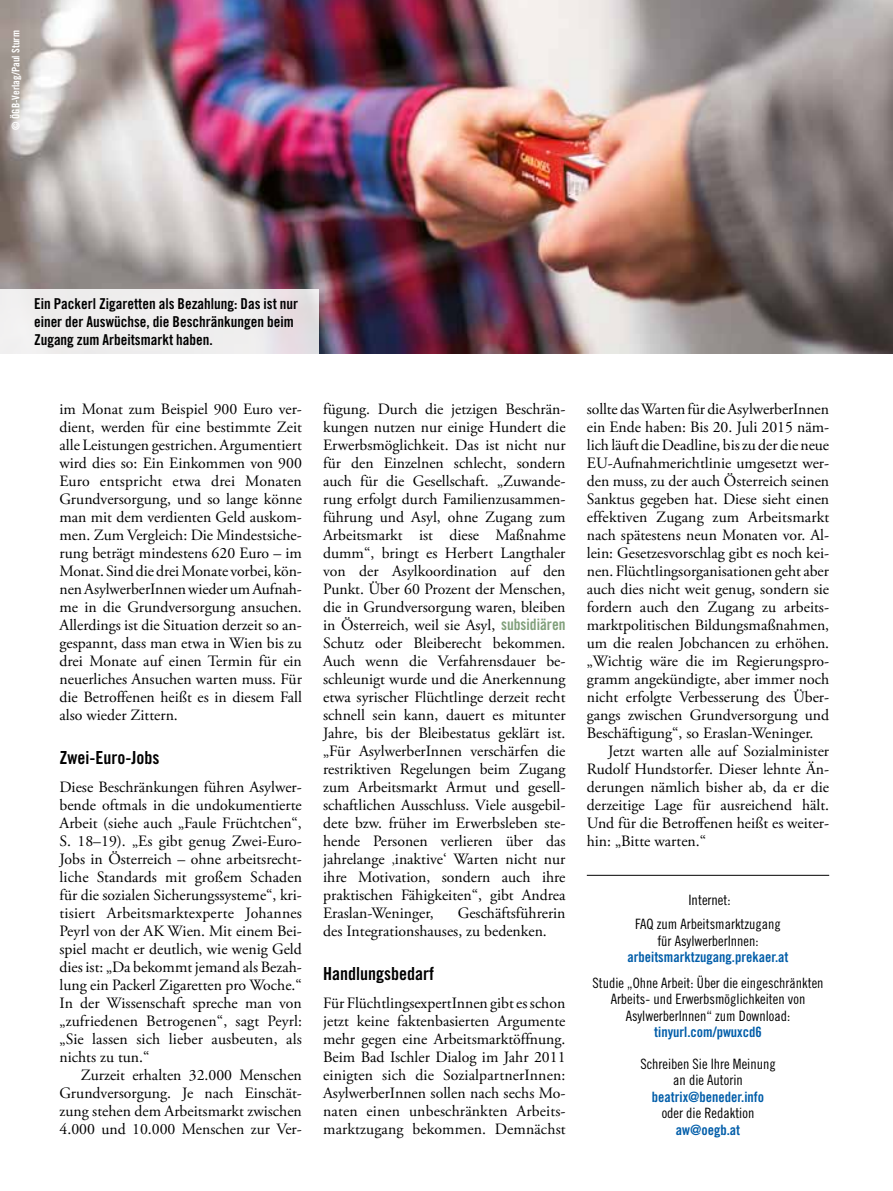
<style>
.page{position:relative;width:893px;height:1191px;background:#fff}
.page>*{position:absolute;margin:0;border:0;box-sizing:border-box;transform-origin:0 0}
.t1{font:18px "Trade Gothic Bold Cond Twenty";color:#000}
.t2{font:15.75px/18px "Adobe Garamond Pro";color:#000;text-align:justify}
.t3{font:15px/18px "Trade Gothic Bold Cond Twenty";color:#000}
.t4{font:14.25px/16.5px "Trade Gothic Cond Eighteen";color:#000;text-align:center}
.t5{font:14.25px "Trade Gothic Bold Cond Twenty";color:#005da9}
.t6{font:10.5px "Trade Gothic Bold Cond Twenty";color:#fff}
.s1{font-family:"Trade Gothic Bold Cond Twenty";color:#809f7a}
</style>
<div class="page">
<hr style="left:587px;top:875px;width:242px;height:1px;background:#000">
<img style="left:0;top:0;width:893px;height:353px">
<div style="left:0;top:289px;width:319px;height:64px;background:linear-gradient(to right,#f1f2f0,#e9e5e7)"></div>
<p class="t6" style="left:9px;top:130px;width:101px;rotate:-90deg">© ÖGB-Verlag/Paul Sturm</p>
<p class="t3" style="left:34px;top:294px;width:266px">Ein Packerl Zigaretten als Bezahlung: Das ist nur einer der Auswüchse, die Beschränkungen beim<br>Zugang zum Arbeitsmarkt haben.</p>
<p class="t2" style="left:60px;top:401px;width:244px">im Monat zum Beispiel 900 Euro ver&shy;dient, werden für eine bestimmte Zeit alle Leistungen gestrichen. Argumentiert wird dies so: Ein Einkommen von 900<br>Euro entspricht etwa drei Monaten Grundversorgung, und so lange könne man mit dem verdienten Geld auskom&shy;men. Zum Vergleich: Die Mindestsiche&shy;rung beträgt mindestens 620 Euro – im Monat. Sind die drei Monate vorbei, kön&shy;nen AsylwerberInnen wieder um Aufnah&shy;me in die Grundversorgung ansuchen.<br>Allerdings ist die Situation derzeit so an&shy;gespannt, dass man etwa in Wien bis zu drei Monate auf einen Termin für ein neuerliches Ansuchen warten muss. Für die Betroffenen heißt es in diesem Fall also wieder Zittern.</p>
<p class="t1" style="left:60px;top:746px;width:101px">Zwei-Euro-Jobs</p>
<p class="t2" style="left:60px;top:779px;width:244px">Diese Beschränkungen führen Asylwer&shy;bende oftmals in die undokumentierte Arbeit (siehe auch „Faule Früchtchen“, S. 18–19). „Es gibt genug Zwei-Euro-Jobs in Österreich – ohne arbeitsrecht&shy;liche Standards mit großem Schaden für die sozialen Sicherungssysteme“, kri&shy;tisiert Arbeitsmarktexperte Johannes Peyrl von der AK Wien. Mit einem Bei&shy;spiel macht er deutlich, wie wenig Geld dies ist: „Da bekommt jemand als Bezah&shy;lung ein Packerl Zigaretten pro Woche.“ In der Wissenschaft spreche man von „zufriedenen Betrogenen“, sagt Peyrl: „Sie lassen sich lieber ausbeuten, als nichts zu tun.“</p>
<p class="t2" style="left:60px;top:1067px;width:244px;text-indent:21px">Zurzeit erhalten 32.000 Menschen Grundversorgung. Je nach Einschät&shy;zung stehen dem Arbeitsmarkt zwischen 4.000 und 10.000 Menschen zur Ver-</p>
<p class="t2" style="left:323px;top:401px;width:244px">fügung. Durch die jetzigen Beschrän&shy;kungen nutzen nur einige Hundert die Erwerbsmöglichkeit. Das ist nicht nur für den Einzelnen schlecht, sondern auch für die Gesellschaft. „Zuwande&shy;rung erfolgt durch Familienzusammen&shy;führung und Asyl, ohne Zugang zum Arbeitsmarkt ist diese Maßnahme dumm“, bringt es Herbert Langthaler von der Asylkoordination auf den Punkt. Über 60 Prozent der Menschen, die in Grundversorgung waren, bleiben in Österreich, weil sie Asyl, <span class="s1">subsidiären </span>Schutz oder Bleiberecht bekommen.<br>Auch wenn die Verfahrensdauer be&shy;schleunigt wurde und die Anerkennung etwa syrischer Flüchtlinge derzeit recht schnell sein kann, dauert es mitunter Jahre, bis der Bleibestatus geklärt ist. „Für AsylwerberInnen verschärfen die restriktiven Regelungen beim Zugang zum Arbeitsmarkt Armut und gesell&shy;schaftlichen Ausschluss. Viele ausgebil&shy;dete bzw. früher im Erwerbsleben ste&shy;hende Personen verlieren über das jahrelange ‚inaktive‘ Warten nicht nur ihre Motivation, sondern auch ihre praktischen Fähigkeiten“, gibt Andrea Eraslan-Weninger,</p>
<p class="t2" style="left:323px;top:905px;width:244px;text-indent:135px">Geschäftsführerin des Integrationshauses, zu bedenken.</p>
<p class="t1" style="left:323px;top:962px;width:112px">Handlungsbedarf</p>
<p class="t2" style="left:323px;top:995px;width:244px">Für FlüchtlingsexpertInnen gibt es schon jetzt keine faktenbasierten Argumente mehr gegen eine Arbeitsmarktöffnung.<br>Beim Bad Ischler Dialog im Jahr 2011 einigten sich die SozialpartnerInnen:<br>AsylwerberInnen sollen nach sechs Mo&shy;naten einen unbeschränkten Arbeits&shy;marktzugang bekommen. Demnächst</p>
<p class="t2" style="left:587px;top:401px;width:244px">sollte das Warten für die AsylwerberInnen</p>
<p class="t2" style="left:587px;top:419px;width:244px">ein Ende haben: Bis 20. Juli 2015 näm-</p>
<p class="t2" style="left:587px;top:437px;width:244px">lich läuft die Deadline, bis zu der die neue</p>
<p class="t2" style="left:587px;top:455px;width:244px">EU-Aufnahmerichtlinie umgesetzt wer-</p>
<p class="t2" style="left:587px;top:473px;width:244px">den muss, zu der auch Österreich seinen</p>
<p class="t2" style="left:587px;top:491px;width:244px">Sanktus gegeben hat. Diese sieht einen</p>
<p class="t2" style="left:587px;top:509px;width:244px">effektiven Zugang zum Arbeitsmarkt</p>
<p class="t2" style="left:587px;top:527px;width:244px">nach spätestens neun Monaten vor. Al-</p>
<p class="t2" style="left:587px;top:545px;width:244px">lein: Gesetzesvorschlag gibt es noch kei-</p>
<p class="t2" style="left:587px;top:563px;width:244px">nen. Flüchtlingsorganisationen geht aber</p>
<p class="t2" style="left:587px;top:581px;width:244px">auch dies nicht weit genug, sondern sie</p>
<p class="t2" style="left:587px;top:599px;width:244px">fordern auch den Zugang zu arbeits-</p>
<p class="t2" style="left:587px;top:617px;width:244px">marktpolitischen Bildungsmaßnahmen,</p>
<p class="t2" style="left:587px;top:635px;width:244px">um die realen Jobchancen zu erhöhen.</p>
<p class="t2" style="left:587px;top:653px;width:244px">„Wichtig wäre die im Regierungspro-</p>
<p class="t2" style="left:587px;top:671px;width:244px">gramm angekündigte, aber immer noch</p>
<p class="t2" style="left:587px;top:689px;width:244px">nicht erfolgte Verbesserung des Über-</p>
<p class="t2" style="left:587px;top:707px;width:244px">gangs zwischen Grundversorgung und</p>
<p class="t2" style="left:587px;top:725px;width:228px">Beschäftigung“, so Eraslan-Weninger.</p>
<p class="t2" style="left:608px;top:743px;width:223px">Jetzt warten alle auf Sozialminister</p>
<p class="t2" style="left:587px;top:761px;width:244px">Rudolf Hundstorfer. Dieser lehnte Än-</p>
<p class="t2" style="left:587px;top:779px;width:244px">derungen nämlich bisher ab, da er die</p>
<p class="t2" style="left:587px;top:797px;width:244px">derzeitige Lage für ausreichend hält.</p>
<p class="t2" style="left:587px;top:815px;width:244px">Und für die Betroffenen heißt es weiter-</p>
<p class="t2" style="left:587px;top:833px;width:121px">hin: „Bitte warten.“</p>
<p class="t4" style="left:635px;top:888px;width:147px;line-height:24px">Internet:<br>FAQ zum Arbeitsmarktzugang</p>
<p class="t4" style="left:657px;top:932px;width:103px">für AsylwerberInnen:</p>
<p class="t5" style="left:627px;top:948px;width:163px">arbeitsmarktzugang.prekaer.at</p>
<p class="t4" style="left:592px;top:974px;width:233px">Studie „Ohne Arbeit: Über die eingeschränkten<br>Arbeits- und Erwerbsmöglichkeiten von<br>AsylwerberInnen“ zum Download:</p>
<p class="t5" style="left:654px;top:1023px;width:109px">tinyurl.com/pwuxcd6</p>
<p class="t4" style="left:640px;top:1055px;width:137px">Schreiben Sie Ihre Meinung an die Autorin</p>
<p class="t5" style="left:652px;top:1088px;width:114px">beatrix@beneder.info</p>
<p class="t4" style="left:662px;top:1104px;width:94px">oder die Redaktion</p>
<p class="t5" style="left:676px;top:1121px;width:66px">aw@oegb.at</p>
</div>
